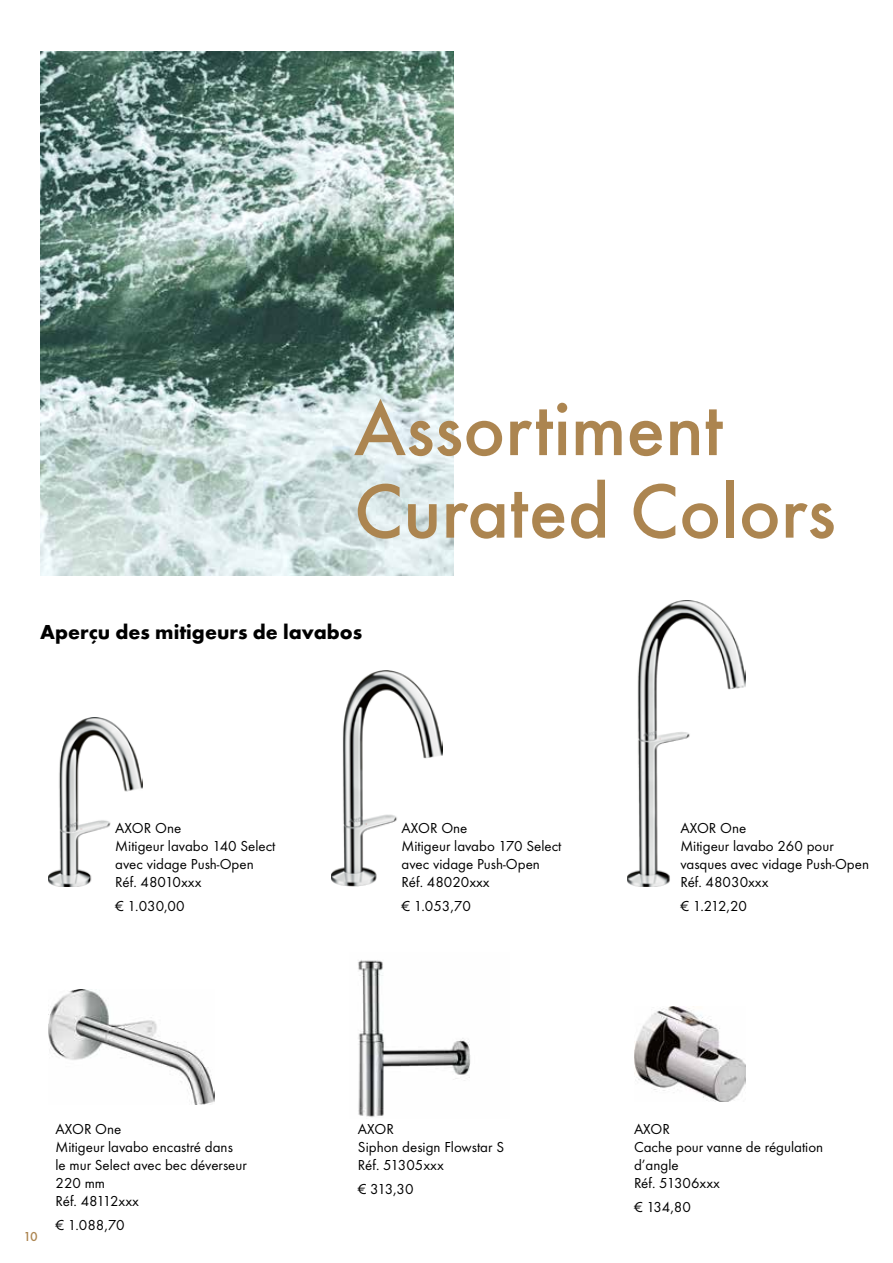
<style>
.page{position:relative;width:893px;height:1263px;background:#fff}
.page>*{position:absolute;margin:0;border:0;box-sizing:border-box;transform-origin:0 0}
.t1{font:500 79.5px/82.5px "Futura TOT";color:#ac8550}
.t2{font:700 21px "Futura TOT";color:#000}
.t3{font:15px/18px "Futura TOT Boo";color:#000}
.t4{font:500 13.5px "Futura TOT";color:#ac8550}
</style>
<div class="page">
<img style="left:40px;top:51px;width:414px;height:524px">
<img style="left:48px;top:717px;width:94px;height:169px">
<img style="left:332px;top:671px;width:111px;height:215px">
<img style="left:628px;top:600px;width:117px;height:286px">
<img style="left:48px;top:989px;width:166px;height:116px">
<img style="left:358px;top:960px;width:113px;height:158px">
<img style="left:634px;top:1007px;width:111px;height:94px">
<h1 class="t1" style="left:354px;top:387px;width:483px">Assortiment<br>Curated Colors</h1>
<h2 class="t2" style="left:40px;top:618px;width:324px">Aperçu des mitigeurs de lavabos</h2>
<p class="t3" style="left:115px;top:819px;width:162px">AXOR One<br>Mitigeur lavabo 140 Select avec vidage Push-Open<br>Réf. 48010xxx</p>
<p class="t3" style="left:115px;top:897px;width:71px">€ 1.030,00</p>
<p class="t3" style="left:402px;top:819px;width:161px">AXOR One<br>Mitigeur lavabo 170 Select avec vidage Push-Open<br>Réf. 48020xxx</p>
<p class="t3" style="left:402px;top:897px;width:71px">€ 1.053,70</p>
<p class="t3" style="left:680px;top:819px;width:190px">AXOR One<br>Mitigeur lavabo 260 pour vasques avec vidage Push-Open<br>Réf. 48030xxx</p>
<p class="t3" style="left:680px;top:897px;width:68px">€ 1.212,20</p>
<p class="t4" style="left:23px;top:1229px;width:16px">10</p>
<p class="t3" style="left:56px;top:1120px;width:193px">AXOR One<br>Mitigeur lavabo encastré dans le mur Select avec bec déverseur<br>220 mm<br>Réf. 48112xxx</p>
<p class="t3" style="left:56px;top:1216px;width:71px">€ 1.088,70</p>
<p class="t3" style="left:358px;top:1120px;width:148px">AXOR<br>Siphon design Flowstar S<br>Réf. 51305xxx</p>
<p class="t3" style="left:358px;top:1180px;width:57px">€ 313,30</p>
<p class="t3" style="left:634px;top:1120px;width:191px">AXOR<br>Cache pour vanne de régulation d’angle<br>Réf. 51306xxx</p>
<p class="t3" style="left:634px;top:1198px;width:58px">€ 134,80</p>
</div>
